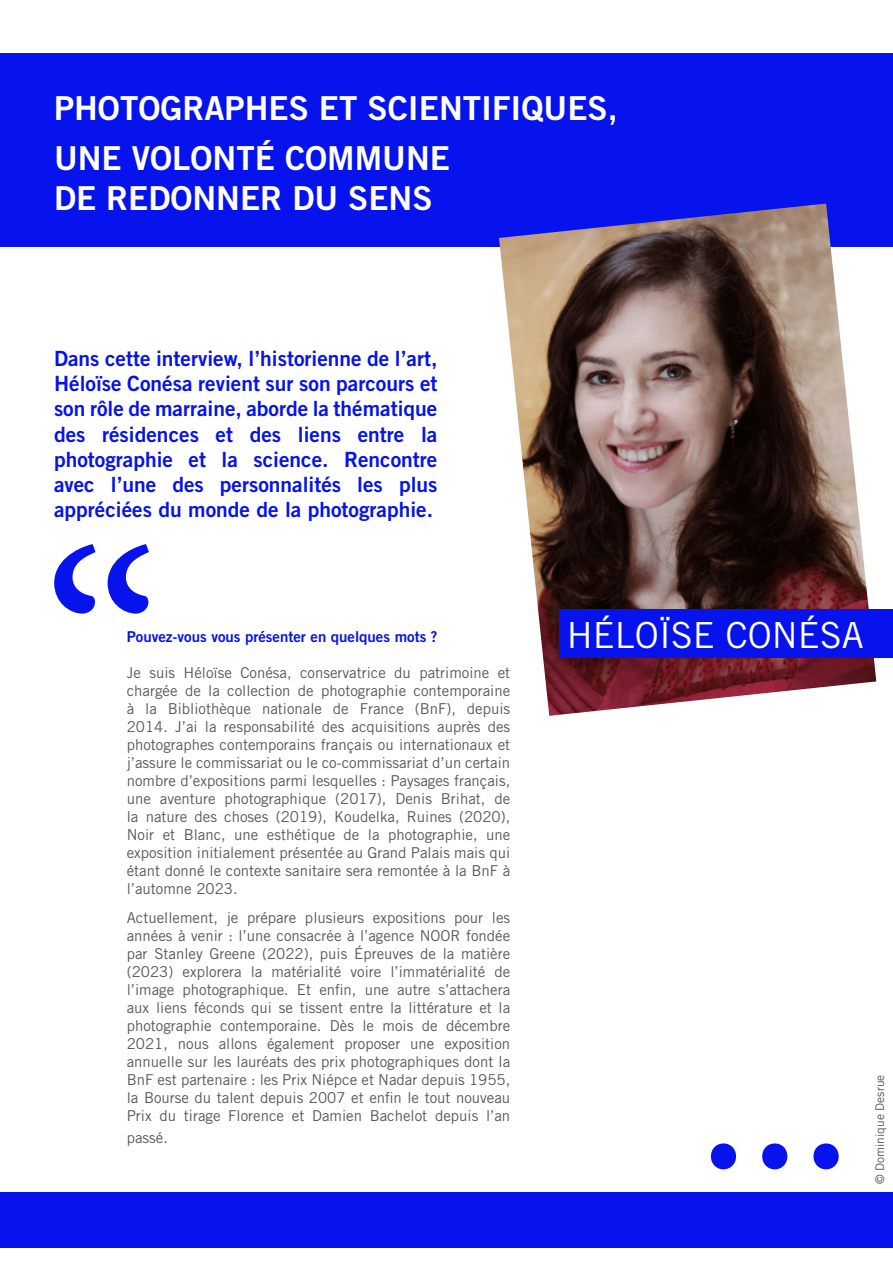
<style>
.page{position:relative;width:893px;height:1263px;background:#fff}
.page>*{position:absolute;margin:0;border:0;box-sizing:border-box;transform-origin:0 0}
.t1{font:300px "Minion Pro";color:#0613ec}
.t2{font:225px "Minion Pro";color:#0613ec}
.t3{font:36px "Trade Gothic LT Std";color:#fff}
.t4{font:33px "Trade Gothic LT Std Bd 2";color:#fff}
.t5{font:21px/25.2px "Trade Gothic LT Std Bd 2";color:#0613ec;text-align:justify}
.t6{font:15px/18px "Trade Gothic LT Std";color:#57585a;text-align:justify}
.t7{font:15px "Trade Gothic LT Std Bd 2";color:#0613ec}
.t8{font:12px "Trade Gothic LT Std";color:#57585a}
</style>
<div class="page">
<div style="left:0;top:53px;width:893px;height:194px;background:#0613ec"></div>
<img style="left:499px;top:204px;width:377px;height:512px">
<div style="left:560px;top:609px;width:333px;height:48px;background:#0613ec"></div>
<div style="left:0;top:1192px;width:893px;height:55px;background:#0613ec"></div>
<p class="t4" style="left:54px;top:87px;width:565px">PHOTOGRAPHES ET SCIENTIFIQUES,</p>
<p class="t4" style="left:54px;top:138px;width:397px">UNE VOLONTÉ COMMUNE</p>
<p class="t4" style="left:54px;top:177px;width:380px">DE REDONNER DU SENS</p>
<p class="t5" style="left:54px;top:345px;width:385px">Dans cette interview, l’historienne de l’art, Héloïse Conésa revient sur son parcours et son rôle de marraine, aborde la thématique des résidences et des liens entre la photographie et la science. Rencontre avec l’une des personnalités les plus appréciées du monde de la photographie.</p>
<p class="t1" style="left:162px;top:697px;width:122px;rotate:-180deg">’’</p>
<p class="t7" style="left:127px;top:628px;width:312px">Pouvez-vous vous présenter en quelques mots ?</p>
<p class="t6" style="left:127px;top:664px;width:385px">Je suis Héloïse Conésa, conservatrice du patrimoine et chargée de la collection de photographie contemporaine à la Bibliothèque nationale de France (BnF), depuis 2014. J’ai la responsabilité des acquisitions auprès des photographes contemporains français ou internationaux et j’assure le commissariat ou le co-commissariat d’un certain nombre d’expositions parmi lesquelles : Paysages français, une aventure photographique (2017), Denis Brihat, de la nature des choses (2019), Koudelka, Ruines (2020), Noir et Blanc, une esthétique de la photographie, une exposition initialement présentée au Grand Palais mais qui étant donné le contexte sanitaire sera remontée à la BnF à l’automne 2023.</p>
<p class="t6" style="left:127px;top:909px;width:385px">Actuellement, je prépare plusieurs expositions pour les années à venir : l’une consacrée à l’agence NOOR fondée par Stanley Greene (2022), puis Épreuves de la matière (2023) explorera la matérialité voire l’immatérialité de l’image photographique. Et enfin, une autre s’attachera aux liens féconds qui se tissent entre la littérature et la photographie contemporaine. Dès le mois de décembre 2021, nous allons également proposer une exposition annuelle sur les lauréats des prix photographiques dont la BnF est partenaire : les Prix Niépce et Nadar depuis 1955, la Bourse du talent depuis 2007 et enfin le tout nouveau Prix du tirage Florence et Damien Bachelot depuis l’an</p>
<p class="t6" style="left:127px;top:1128px;width:43px">passé.</p>
<p class="t3" style="left:567px;top:613px;width:298px">HÉLOÏSE CONÉSA</p>
<p class="t2" style="left:852px;top:1369px;width:155px;rotate:-180deg">...</p>
<p class="t8" style="left:873px;top:1184px;width:111px;rotate:-90deg">© Dominique Desrue</p>
</div>
